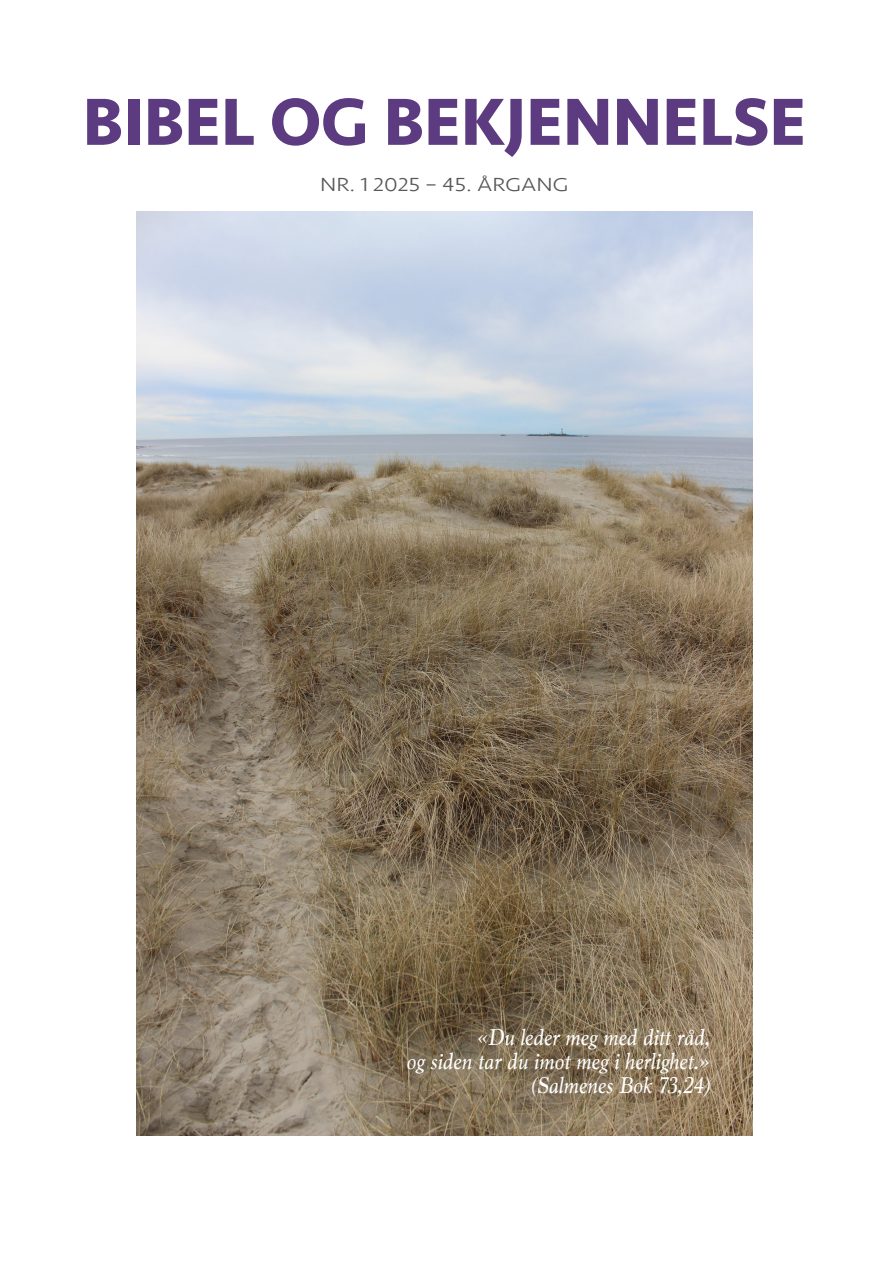
<style>
.page{position:relative;width:893px;height:1263px;background:#fff}
.page>*{position:absolute;margin:0;border:0;box-sizing:border-box;transform-origin:0 0}
.t1{font:700 69px "Seravek";color:#5d3b81}
.Bibeltekst{font:italic 24px "Marion";color:#fff}
.t2{font:300 19.5px "Seravek";color:#57585a;scale:1.2 1}
</style>
<div class="page">
<img style="left:136px;top:212px;width:616px;height:923px">
<p class="t1" style="left:83px;top:67px;width:725px">BIBEL OG BEKJENNELSE</p>
<p class="t2" style="left:320px;top:173px;width:208px">NR. 1 2025 – 45. ÅRGANG</p>
<p class="Bibeltekst" style="left:476px;top:1021px;width:235px">«Du leder meg med ditt råd,</p>
<p class="Bibeltekst" style="left:406px;top:1045px;width:305px">og siden tar du imot meg i herlighet.»</p>
<p class="Bibeltekst" style="left:531px;top:1069px;width:180px">(Salmenes Bok 73,24)</p>
</div>
